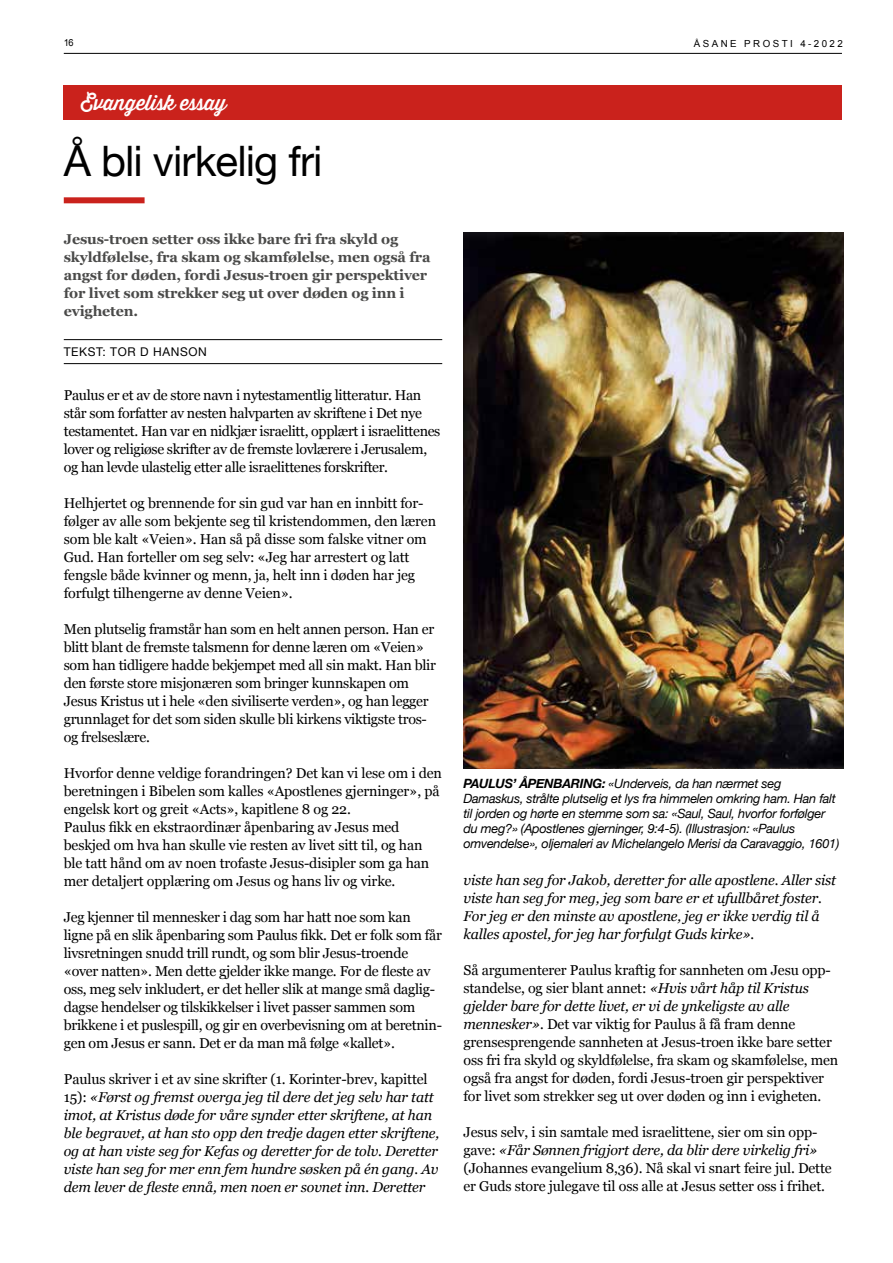
<style>
.page{position:relative;width:893px;height:1263px;background:#fff}
.page>*{position:absolute;margin:0;border:0;box-sizing:border-box;transform-origin:0 0}
.t1{font:42px "Helvetica Neue";letter-spacing:-.02em;color:#000}
.t2{font:21px "Thirsty Rough Reg";letter-spacing:-.01em;color:#fff}
.t3{font:14.25px/18px "Georgia";letter-spacing:-.01em;color:#000}
.t4{font:italic 14.25px/18px "Georgia";letter-spacing:-.01em;color:#000}
.t5{font:700 14.25px/18px "Georgia";letter-spacing:-.01em;color:#4a4a49}
.t6{font:italic 12.75px/15px "Helvetica Neue";letter-spacing:-.02em;color:#000}
.t7{font:12px "Helvetica Neue";letter-spacing:.05em;color:#000}
.t8{font:9.75px "Arial";letter-spacing:.25em;color:#000}
.t9{font:9.75px "Arial";letter-spacing:.25em;color:#000;scale:.95 1}
.s1{font-style:normal}
.s2{font-weight:700}
.s3{font-style:italic}
</style>
<div class="page">
<div style="left:64px;top:85px;width:778px;height:34px;background:#ca221c"></div>
<hr style="left:64px;top:339px;width:378px;height:1px;background:#000">
<hr style="left:64px;top:363px;width:378px;height:1px;background:#000">
<img style="left:463px;top:233px;width:381px;height:536px">
<div style="left:64px;top:197px;width:81px;height:6px;background:#ca221c"></div>
<hr style="left:64px;top:53px;width:778px;height:1px;background:#000">
<p class="t9" style="left:64px;top:36px;width:12px">16</p>
<p class="t8" style="left:694px;top:37px;width:150px">ÅSANE PROSTI 4-2022</p>
<h2 class="t2" style="left:81px;top:87px;width:147px">Evangelisk essay</h2>
<h1 class="t1" style="left:64px;top:131px;width:260px">Å bli virkelig fri</h1>
<p class="t5" style="left:64px;top:229px;width:368px">Jesus-troen setter oss ikke bare fri fra skyld og skyldfølelse, fra skam og skamfølelse, men også fra angst for døden, fordi Jesus-troen gir perspektiver for livet som strekker seg ut over døden og inn i evigheten.</p>
<p class="t7" style="left:64px;top:343px;width:145px">TEKST: TOR D HANSON</p>
<p class="t3" style="left:64px;top:385px;width:378px">Paulus er et av de store navn i nytestamentlig litteratur. Han står som forfatter av nesten halvparten av skriftene i Det nye testamentet. Han var en nidkjær israelitt, opplært i israelittenes lover og religiøse skrifter av de fremste lovlærere i Jerusalem, og han levde ulastelig etter alle israelittenes forskrifter.</p>
<p class="t3" style="left:64px;top:493px;width:374px">Helhjertet og brennende for sin gud var han en innbitt for&shy;følger av alle som bekjente seg til kristendommen, den læren som ble kalt «Veien». Han så på disse som falske vitner om Gud. Han forteller om seg selv: «Jeg har arrestert og latt fengsle både kvinner og menn, ja, helt inn i døden har jeg forfulgt tilhengerne av denne Veien».</p>
<p class="t3" style="left:64px;top:619px;width:374px">Men plutselig framstår han som en helt annen person. Han er blitt blant de fremste talsmenn for denne læren om «Veien» som han tidligere hadde bekjempet med all sin makt. Han blir den første store misjonæren som bringer kunnskapen om Jesus Kristus ut i hele «den siviliserte verden», og han legger grunnlaget for det som siden skulle bli kirkens viktigste tros&shy;og frelseslære.</p>
<p class="t3" style="left:64px;top:763px;width:380px">Hvorfor denne veldige forandringen? Det kan vi lese om i den beretningen i Bibelen som kalles «Apostlenes gjerninger», på engelsk kort og greit «Acts», kapitlene 8 og 22.<br>Paulus fikk en ekstraordinær åpenbaring av Jesus med beskjed om hva han skulle vie resten av livet sitt til, og han ble tatt hånd om av noen trofaste Jesus-disipler som ga han mer detaljert opplæring om Jesus og hans liv og virke.</p>
<p class="t3" style="left:64px;top:907px;width:380px">Jeg kjenner til mennesker i dag som har hatt noe som kan ligne på en slik åpenbaring som Paulus fikk. Det er folk som får livsretningen snudd trill rundt, og som blir Jesus-troende «over natten». Men dette gjelder ikke mange. For de fleste av oss, meg selv inkludert, er det heller slik at mange små daglig&shy;dagse hendelser og tilskikkelser i livet passer sammen som brikkene i et puslespill, og gir en overbevisning om at beretnin&shy;gen om Jesus er sann. Det er da man må følge «kallet».</p>
<p class="t4" style="left:64px;top:1069px;width:377px"><span class="s1">Paulus skriver i et av sine skrifter (1. Korinter-brev, kapittel 15):</span> «Først og fremst overga jeg til dere det jeg selv har tatt imot, at Kristus døde for våre synder etter skriftene, at han ble begravet, at han sto opp den tredje dagen etter skriftene, og at han viste seg for Kefas og deretter for de tolv. Deretter viste han seg for mer enn fem hundre søsken på én gang. Av dem lever de fleste ennå, men noen er sovnet inn. Deretter</p>
<p class="t6" style="left:463px;top:777px;width:377px"><span class="s2">PAULUS’ ÅPENBARING:</span> «Underveis, da han nærmet seg Damaskus, strålte plutselig et lys fra himmelen omkring ham. Han falt til jorden og hørte en stemme som sa: «Saul, Saul, hvorfor forfølger du meg?» (Apostlenes gjerninger, 9:4-5). (Illustrasjon: «Paulus omvendelse», oljemaleri av Michelangelo Merisi da Caravaggio, 1601)</p>
<p class="t4" style="left:463px;top:870px;width:374px">viste han seg for Jakob, deretter for alle apostlene. Aller sist viste han seg for meg, jeg som bare er et ufullbåret foster.<br>For jeg er den minste av apostlene, jeg er ikke verdig til å kalles apostel, for jeg har forfulgt Guds kirke».</p>
<p class="t3" style="left:463px;top:960px;width:376px">Så argumenterer Paulus kraftig for sannheten om Jesu opp&shy;standelse, og sier blant annet: <span class="s3">«Hvis vårt håp til Kristus gjelder bare for dette livet, er vi de ynkeligste av alle mennesker».</span> Det var viktig for Paulus å få fram denne grensesprengende sannheten at Jesus-troen ikke bare setter oss fri fra skyld og skyldfølelse, fra skam og skamfølelse, men også fra angst for døden, fordi Jesus-troen gir perspektiver for livet som strekker seg ut over døden og inn i evigheten.</p>
<p class="t3" style="left:463px;top:1122px;width:370px">Jesus selv, i sin samtale med israelittene, sier om sin opp&shy;gave: <span class="s3">«Får Sønnen frigjort dere, da blir dere virkelig fri» </span>(Johannes evangelium 8,36). Nå skal vi snart feire jul. Dette er Guds store julegave til oss alle at Jesus setter oss i frihet.</p>
</div>
